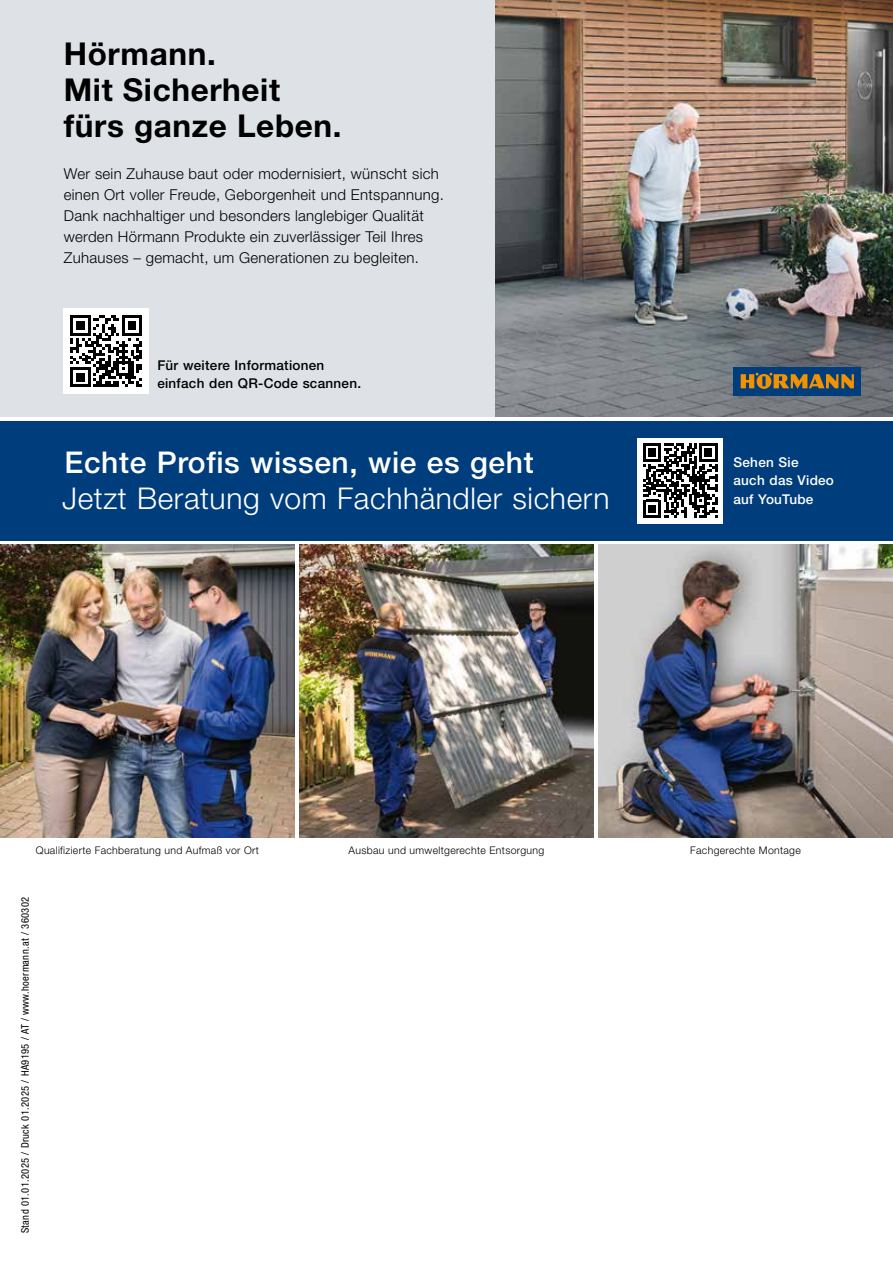
<style>
.page{position:relative;width:893px;height:1263px;background:#fff}
.page>*{position:absolute;margin:0;border:0;box-sizing:border-box;transform-origin:0 0}
.t1{font:700 31.5px/36px "Hoermann Helvetica Neue";letter-spacing:.02em;color:#000}
.t2{font:300 30px "Hoermann Helvetica Neue";letter-spacing:.02em;color:#fff}
.t3{font:500 30px "Hoermann Helvetica Neue";letter-spacing:.02em;color:#fff}
.t4{font:300 15px/21px "Hoermann Helvetica Neue";letter-spacing:.02em;color:#000}
.t5{font:500 13.5px/18px "Hoermann Helvetica Neue";letter-spacing:.02em;color:#000}
.t6{font:500 13.5px/18.8px "Hoermann Helvetica Neue";letter-spacing:.02em;color:#fff}
.t7{font:300 10.5px "Hoermann Helvetica Neue";letter-spacing:.03em;color:#000}
.t8{font:condensed 10.5px "Hoermann Helvetica Neue";letter-spacing:.03em;color:#000}
</style>
<div class="page">
<img style="left:0;top:544px;width:295px;height:294px">
<img style="left:299px;top:544px;width:295px;height:294px">
<img style="left:598px;top:544px;width:295px;height:294px">
<div style="left:0;top:0;width:893px;height:417px;background:#dee2e6"></div>
<div style="left:0;top:421px;width:893px;height:119px;background:#003d7c"></div>
<img style="left:496px;top:0;width:397px;height:417px">
<div style="left:733px;top:367px;width:128px;height:28px;background:#003d7c"></div>
<svg style="left:741px;top:373px;width:113px;height:16px"></svg>
<div style="left:638px;top:438px;width:85px;height:85px;background:#fff"></div>
<svg style="left:643px;top:443px;width:74px;height:74px"></svg>
<div style="left:64px;top:309px;width:85px;height:85px;background:#fff"></div>
<svg style="left:71px;top:316px;width:71px;height:71px"></svg>
<h1 class="t1" style="left:64px;top:34px;width:279px">Hörmann.<br>Mit Sicherheit fürs ganze Leben.</h1>
<p class="t4" style="left:64px;top:162px;width:382px">Wer sein Zuhause baut oder modernisiert, wünscht sich einen Ort voller Freude, Geborgenheit und Entspannung.<br>Dank nachhaltiger und besonders langlebiger Qualität werden Hörmann Produkte ein zuverlässiger Teil Ihres Zuhauses – gemacht, um Generationen zu begleiten.</p>
<p class="t5" style="left:157px;top:356px;width:205px">Für weitere Informationen einfach den QR-Code scannen.</p>
<h2 class="t3" style="left:64px;top:442px;width:471px">Echte Profis wissen, wie es geht</h2>
<h2 class="t2" style="left:62px;top:477px;width:549px">Jetzt Beratung vom Fachhändler sichern</h2>
<p class="t6" style="left:733px;top:452px;width:102px">Sehen Sie<br>auch das Video auf YouTube</p>
<p class="t7" style="left:36px;top:843px;width:224px">Qualifizierte Fachberatung und Aufmaß vor Ort</p>
<p class="t7" style="left:349px;top:843px;width:197px">Ausbau und umweltgerechte Entsorgung</p>
<p class="t7" style="left:690px;top:843px;width:112px">Fachgerechte Montage</p>
<p class="t8" style="left:18px;top:1233px;width:338px;rotate:-90deg">Stand 01.01.2025 / Druck 01.2025 / HA9195 / AT / www.hoermann.at / 360302</p>
</div>
